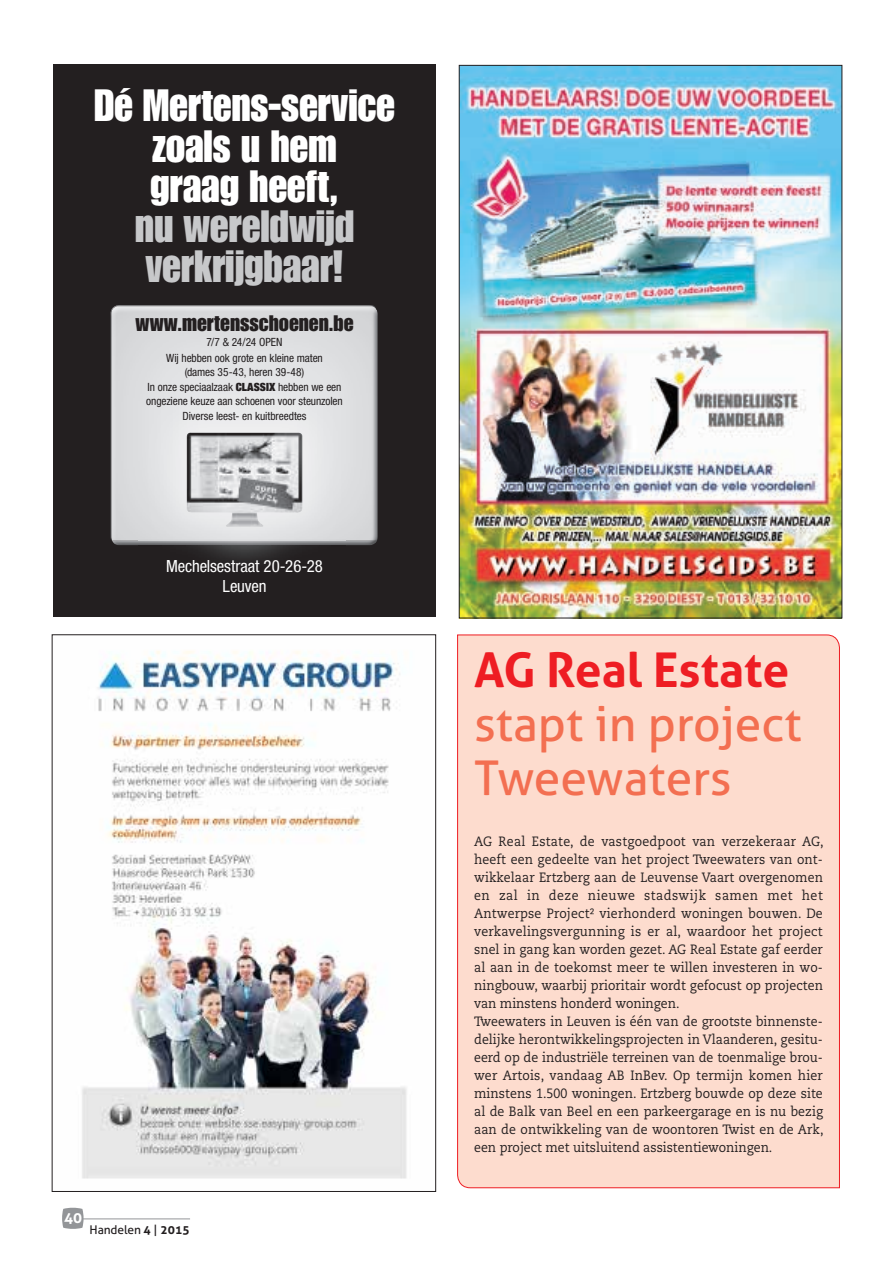
<style>
.page{position:relative;width:893px;height:1263px;background:#fff}
.page>*{position:absolute;margin:0;border:0;box-sizing:border-box;transform-origin:0 0}
.t1{font:48px/54px "Aller";color:#f36f51}
.t2{font:700 48px "Aller";color:#ee1d23}
.t3{font:44.4px/40.2px "Impact LT Std";letter-spacing:-.005em;color:#fff;text-align:center;scale:.95 1}
.t4{font:44.4px/40.2px "Impact LT Std";letter-spacing:-.005em;color:#c7c8ca;scale:.95 1}
.t5{font:22.05px "Impact LT Std";color:#231f20}
.t6{font:condensed 16.8px/19.6px "Helvetica Neue LT Std";letter-spacing:-.005em;color:#fff;text-align:center}
.t7{font:700 15px "Aller";color:#fff}
.t8{font:13.5px/18px "Caecilia";letter-spacing:.005em;color:#231f20;scale:.92 1}
.t9{font:12px "Aller";letter-spacing:-.01em;color:#231f20}
.t10{font:condensed 11.4px/15.6px "Helvetica Neue LT Std";letter-spacing:-.01em;color:#231f20;text-align:center}
.s1{font-weight:900}
.s2{font-weight:700}
</style>
<div class="page">
<hr style="left:63px;top:1218px;width:127px;height:1px;background:#939598">
<svg style="left:62px;top:1207px;width:22px;height:22px"></svg>
<img style="left:461px;top:67px;width:379px;height:549px">
<div style="left:53px;top:64px;width:383px;height:553px;background:#231f20"></div>
<img style="left:115px;top:305px;width:259px;height:1px">
<img style="left:111px;top:306px;width:267px;height:239px">
<img style="left:139px;top:385px;width:206px;height:176px">
<img style="left:139px;top:545px;width:206px;height:2px">
<img style="left:187px;top:433px;width:116px;height:94px">
<img style="left:82px;top:651px;width:325px;height:528px">
<div style="left:457px;top:634px;width:383px;height:554px;background:#fddcce"></div>
<h2 class="t3" style="left:94px;top:85px;width:318px">Dé Mertens-service zoals u hem<br>graag heeft,</h2>
<h2 class="t4" style="left:135px;top:206px;width:232px">nu wereldwijd verkrijgbaar!</h2>
<h3 class="t5" style="left:135px;top:310px;width:220px">www.mertensschoenen.be</h3>
<p class="t10" style="left:166px;top:334px;width:158px">7/7 &amp; 24/24 OPEN<br>Wij hebben ook grote en kleine maten</p>
<p class="t10" style="left:148px;top:364px;width:195px">(dames 35-43, heren 39-48)<br>In onze speciaalzaak <span class="s1">CLASSIX</span> hebben we een</p>
<p class="t10" style="left:146px;top:393px;width:198px">ongeziene keuze aan schoenen voor steunzolen<br>Diverse leest- en kuitbreedtes</p>
<p class="t6" style="left:166px;top:556px;width:158px">Mechelsestraat 20-26-28<br>Leuven</p>
<p class="t7" style="left:64px;top:1208px;width:19px">40</p>
<p class="t9" style="left:90px;top:1222px;width:102px">Handelen <span class="s2">4</span> | <span class="s2">2015</span></p>
<h1 class="t2" style="left:474px;top:640px;width:317px">AG Real Estate</h1>
<h1 class="t1" style="left:474px;top:697px;width:329px">stapt in project<br>Tweewaters</h1>
<p class="t8" style="left:474px;top:833px;width:381px">AG Real Estate, de vastgoedpoot van verzekeraar AG, heeft een gedeelte van het project Tweewaters van ont&shy;wikkelaar Ertzberg aan de Leuvense Vaart overgenomen en zal in deze nieuwe stadswijk samen met het Antwerpse Project² vierhonderd woningen bouwen. De verkavelingsvergunning is er al, waardoor het project snel in gang kan worden gezet. AG Real Estate gaf eerder al aan in de toekomst meer te willen investeren in wo&shy;ningbouw, waarbij prioritair wordt gefocust op projecten van minstens honderd woningen.<br>Tweewaters in Leuven is één van de grootste binnenste&shy;delijke herontwikkelingsprojecten in Vlaanderen, gesitu&shy;eerd op de industriële terreinen van de toenmalige brou&shy;wer Artois, vandaag AB InBev. Op termijn komen hier minstens 1.500 woningen. Ertzberg bouwde op deze site al de Balk van Beel en een parkeergarage en is nu bezig aan de ontwikkeling van de woontoren Twist en de Ark, een project met uitsluitend assistentiewoningen.</p>
</div>
